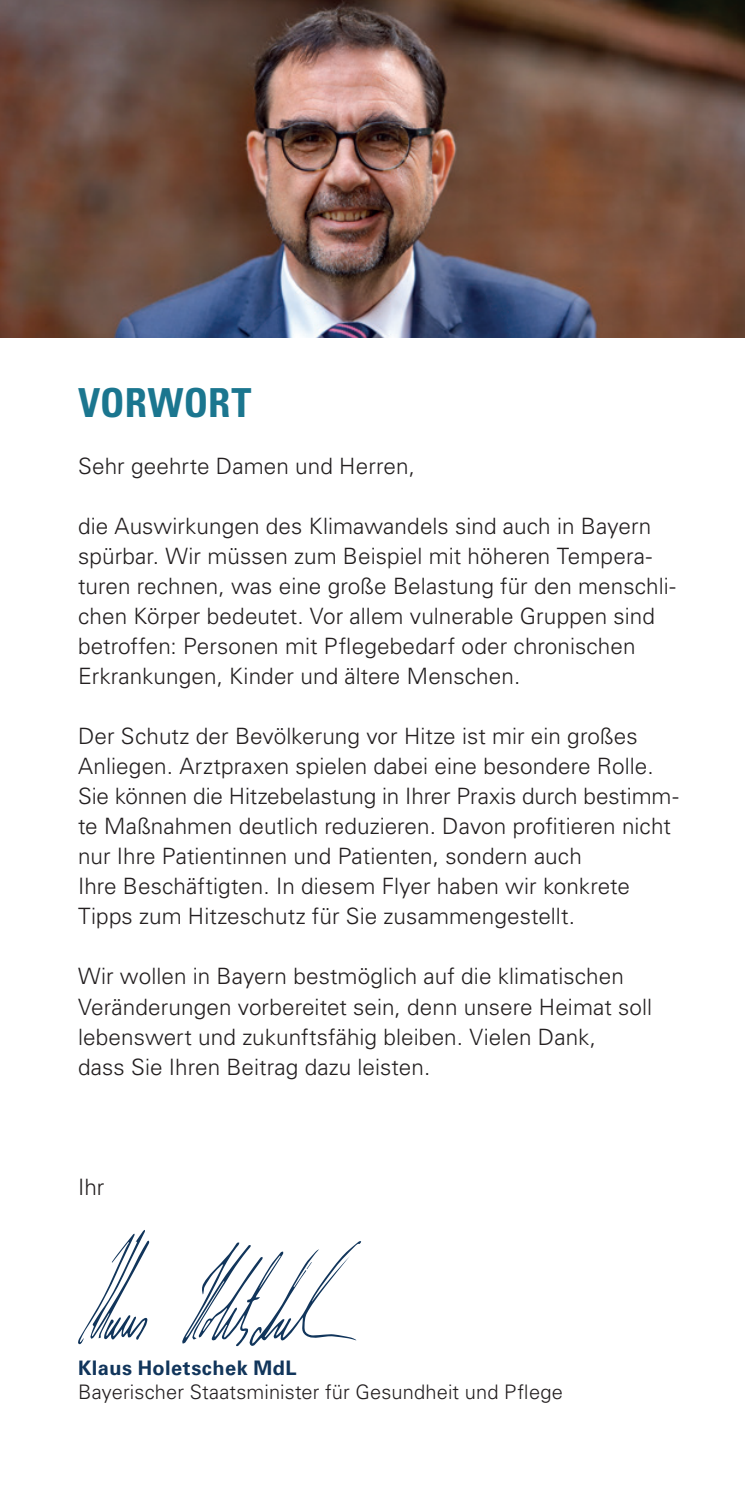
<style>
.page{position:relative;width:745px;height:1489px;background:#fff}
.page>*{position:absolute;margin:0;border:0;box-sizing:border-box;transform-origin:0 0}
.Head1a{font:700 condensed 40px "Univers LT Std";letter-spacing:.005em;color:#1b768f}
.Fliesstext{font:300 22.5px/30px "Univers LT Std";letter-spacing:.005em;color:#231f20}
.t1{font:300 20px "Univers LT Std";letter-spacing:.01em;color:#231f20}
.t2{font:700 20px "Univers LT Std";letter-spacing:.02em;color:#11355b}
</style>
<div class="page">
<svg style="left:182px;top:1241px;width:179px;height:105px"></svg>
<svg style="left:78px;top:1230px;width:71px;height:114px"></svg>
<svg style="left:306px;top:1261px;width:5px;height:8px"></svg>
<img style="left:0;top:0;width:744px;height:338px">
<h1 class="Head1a" style="left:78px;top:378px;width:175px">VORWORT</h1>
<p class="Fliesstext" style="left:78px;top:451px;width:338px">Sehr geehrte Damen und Herren,</p>
<p class="Fliesstext" style="left:78px;top:511px;width:599px">die Auswirkungen des Klimawandels sind auch in Bayern spürbar. Wir müssen zum Beispiel mit höheren Tempera&shy;turen rechnen, was eine große Belastung für den menschli&shy;chen Körper bedeutet. Vor allem vulnerable Gruppen sind betroffen: Personen mit Pflegebedarf oder chronischen Erkrankungen, Kinder und ältere Menschen.</p>
<p class="Fliesstext" style="left:78px;top:721px;width:601px">Der Schutz der Bevölkerung vor Hitze ist mir ein großes Anliegen. Arztpraxen spielen dabei eine besondere Rolle.<br>Sie können die Hitzebelastung in Ihrer Praxis durch bestimm&shy;te Maßnahmen deutlich reduzieren. Davon profitieren nicht nur Ihre Patientinnen und Patienten, sondern auch<br>Ihre Beschäftigten. In diesem Flyer haben wir konkrete Tipps zum Hitzeschutz für Sie zusammengestellt.</p>
<p class="Fliesstext" style="left:78px;top:961px;width:575px">Wir wollen in Bayern bestmöglich auf die klimatischen Veränderungen vorbereitet sein, denn unsere Heimat soll lebenswert und zukunftsfähig bleiben. Vielen Dank,<br>dass Sie Ihren Beitrag dazu leisten.</p>
<p class="Fliesstext" style="left:78px;top:1171px;width:28px">Ihr</p>
<p class="t2" style="left:78px;top:1356px;width:220px">Klaus Holetschek MdL</p>
<p class="t1" style="left:78px;top:1379px;width:486px">Bayerischer Staatsminister für Gesundheit und Pflege</p>
</div>
